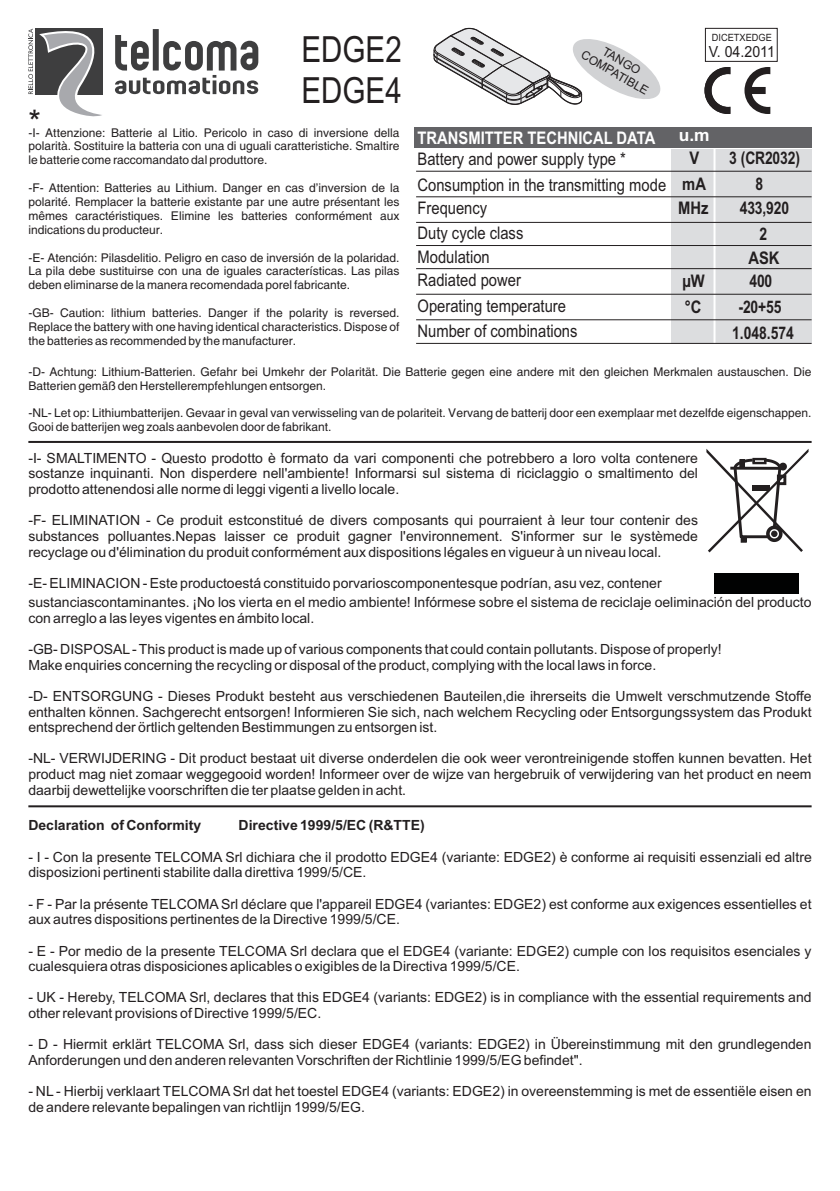
<style>
.page{position:relative;width:840px;height:1191px;background:#fff}
.page>*{position:absolute;margin:0;border:0;box-sizing:border-box;transform-origin:0 0}
.t1{font:36px/40.8px "Arial Narrow";color:#231f20}
.t2{font:32px "Arial";color:#231f20}
.t3{font:17.4px/25.6px "Arial";color:#231f20;scale:.85 1}
.t4{font:700 17.4px/26px "Arial";letter-spacing:-.01em;color:#231f20;text-align:center;scale:.8 1}
.t5{font:700 17.4px "Arial";color:#fff;scale:.85 1}
.t6{font:700 17.4px/26.2px "Arial";letter-spacing:-.01em;color:#231f20;text-align:center;scale:.85 1}
.t7{font:700 17.4px "Arial";color:#fff}
.t8{font:15.4px "Arial";color:#231f20;scale:.92 1}
.t9{font:14px/15.6px "Arial";color:#231f20}
.t10{font:700 14px "Arial";color:#231f20}
.t11{font:12px/13.8px "Helvetica";color:#231f20;text-align:justify}
.t12{font:12px/13.4px "Arial";color:#231f20;text-align:center}
.t13{font:10px "Arial";color:#231f20;scale:.92 1}
</style>
<div class="page">
<svg style="left:28px;top:28px;width:75px;height:89px"></svg>
<svg style="left:115px;top:29px;width:143px;height:65px"></svg>
<div style="left:704px;top:28px;width:73px;height:34px;border:1px solid #231f20"></div>
<div style="left:414px;top:127px;width:397px;height:20px;background:#636366"></div>
<div style="left:671px;top:149px;width:140px;height:194px;background:#dcdddf"></div>
<hr style="left:713px;top:149px;width:2px;height:194px;background:#fff">
<hr style="left:416px;top:343px;width:395px;height:1px;background:#231f20">
<hr style="left:416px;top:319px;width:395px;height:1px;background:#231f20">
<hr style="left:416px;top:294px;width:395px;height:1px;background:#231f20">
<hr style="left:416px;top:268px;width:395px;height:1px;background:#231f20">
<hr style="left:416px;top:245px;width:395px;height:1px;background:#231f20">
<hr style="left:416px;top:222px;width:395px;height:1px;background:#231f20">
<hr style="left:416px;top:196px;width:395px;height:1px;background:#231f20">
<hr style="left:416px;top:171px;width:395px;height:1px;background:#231f20">
<div style="left:714px;top:573px;width:84px;height:21px;background:#010202"></div>
<svg style="left:706px;top:449px;width:102px;height:103px"></svg>
<hr style="left:28px;top:441px;width:783px;height:2px;background:#231f20">
<hr style="left:28px;top:805px;width:783px;height:2px;background:#231f20">
<svg style="left:744px;top:67px;width:26px;height:47px"></svg>
<svg style="left:704px;top:67px;width:26px;height:47px"></svg>
<svg style="left:433px;top:28px;width:228px;height:77px"></svg>
<h2 class="t2" style="left:28px;top:110px;width:14px">*</h2>
<h1 class="t1" style="left:301px;top:33px;width:102px">EDGE2<br>EDGE4</h1>
<p class="t11" style="left:28px;top:127px;width:372px">-I- Attenzione: Batterie al Litio. Pericolo in caso di inversione della polarità. Sostituire la batteria con una di uguali caratteristiche. Smaltire le batterie come raccomandato dal produttore.</p>
<p class="t11" style="left:28px;top:182px;width:372px">-F- Attention: Batteries au Lithium. Danger en cas d’inversion de la polarité. Remplacer la batterie existante par une autre présentant les mêmes caractéristiques. Elimine les batteries conformément aux indications du producteur.</p>
<p class="t11" style="left:28px;top:251px;width:372px">-E- Atención: Pilasdelitio. Peligro en caso de inversión de la polaridad.<br>La pila debe sustituirse con una de iguales características. Las pilas deben eliminarse de la manera recomendada porel fabricante.</p>
<p class="t11" style="left:28px;top:307px;width:372px">-GB- Caution: lithium batteries. Danger if the polarity is reversed.<br>Replace the battery with one having identical characteristics. Dispose of the batteries as recommended by the manufacturer.</p>
<p class="t12" style="left:591px;top:37px;width:77px;rotate:30deg">TANGO<br>COMPATIBLE</p>
<p class="t13" style="left:711px;top:34px;width:67px">DICETXEDGE</p>
<p class="t8" style="left:708px;top:46px;width:73px">V. 04.2011</p>
<p class="t5" style="left:417px;top:131px;width:281px">TRANSMITTER TECHNICAL DATA</p>
<p class="t3" style="left:417px;top:148px;width:294px">Battery and power supply type *<br>Consumption in the transmitting mode</p>
<p class="t3" style="left:417px;top:196px;width:126px">Frequency<br>Duty cycle class</p>
<p class="t3" style="left:417px;top:247px;width:123px;line-height:23.2px">Modulation<br>Radiated power</p>
<p class="t3" style="left:417px;top:294px;width:190px">Operating temperature<br>Number of combinations</p>
<p class="t7" style="left:678px;top:128px;width:32px">u.m</p>
<p class="t6" style="left:682px;top:146px;width:29px">V mA</p>
<p class="t6" style="left:677px;top:196px;width:37px">MHz</p>
<p class="t6" style="left:682px;top:270px;width:28px;text-align:left">µW °C</p>
<p class="t4" style="left:754px;top:147px;width:57px;text-align:left;text-indent:-26px">3 (CR2032)<br>8</p>
<p class="t4" style="left:739px;top:196px;width:63px">433,920<br>2</p>
<p class="t4" style="left:731px;top:270px;width:79px">400 -20+55<br>1.048.574</p>
<p class="t6" style="left:748px;top:246px;width:38px">ASK</p>
<p class="t11" style="left:28px;top:365px;width:784px">-D- Achtung: Lithium-Batterien. Gefahr bei Umkehr der Polarität. Die Batterie gegen eine andere mit den gleichen Merkmalen austauschen. Die<br>Batterien gemäß den Herstellerempfehlungen entsorgen.</p>
<p class="t11" style="left:28px;top:407px;width:784px">-NL- Let op: Lithiumbatterijen. Gevaar in geval van verwisseling van de polariteit. Vervang de batterij door een exemplaar met dezelfde eigenschappen.<br>Gooi de batterijen weg zoals aanbevolen door de fabrikant.</p>
<p class="t9" style="left:28px;top:451px;width:670px;text-align:justify">-I- SMALTIMENTO - Questo prodotto è formato da vari componenti che potrebbero a loro volta contenere sostanze inquinanti. Non disperdere nell'ambiente! Informarsi sul sistema di riciclaggio o smaltimento del prodotto attenendosi alle norme di leggi vigenti a livello locale.</p>
<p class="t9" style="left:28px;top:514px;width:670px;text-align:justify">-F- ELIMINATION - Ce produit estconstitué de divers composants qui pourraient à leur tour contenir des substances polluantes.Nepas laisser ce produit gagner l'environnement. S'informer sur le systèmede recyclage ou d'élimination du produit conformément aux dispositions légales en vigueur à un niveau local.</p>
<p class="t9" style="left:28px;top:576px;width:634px">-E- ELIMINACION - Este productoestá constituido porvarioscomponentesque podrían, asu vez, contener</p>
<p class="t9" style="left:28px;top:595px;width:784px">sustanciascontaminantes. ¡No los vierta en el medio ambiente! Infórmese sobre el sistema de reciclaje oeliminación del producto con arreglo a las leyes vigentes en ámbito local.</p>
<p class="t9" style="left:28px;top:642px;width:694px">-GB- DISPOSAL- This product is made up of various components that could contain pollutants. Dispose of properly!<br>Make enquiries concerning the recycling or disposal of the product, complying with the local laws in force.</p>
<p class="t9" style="left:28px;top:689px;width:784px;text-align:justify">-D- ENTSORGUNG - Dieses Produkt besteht aus verschiedenen Bauteilen,die ihrerseits die Umwelt verschmutzende Stoffe enthalten können. Sachgerecht entsorgen! Informieren Sie sich, nach welchem Recycling oder Entsorgungssystem das Produkt entsprechend der örtlich geltenden Bestimmungen zu entsorgen ist.</p>
<p class="t9" style="left:28px;top:752px;width:784px;text-align:justify">-NL- VERWIJDERING - Dit product bestaat uit diverse onderdelen die ook weer verontreinigende stoffen kunnen bevatten. Het product mag niet zomaar weggegooid worden! Informeer over de wijze van hergebruik of verwijdering van het product en neem daarbij dewettelijke voorschriften die ter plaatse gelden in acht.</p>
<p class="t10" style="left:28px;top:820px;width:174px">Declaration of Conformity</p>
<p class="t10" style="left:238px;top:820px;width:187px">Directive 1999/5/EC (R&amp;TTE)</p>
<p class="t9" style="left:28px;top:850px;width:784px">- I - Con la presente TELCOMA Srl dichiara che il prodotto EDGE4 (variante: EDGE2) è conforme ai requisiti essenziali ed altre disposizioni pertinenti stabilite dalla direttiva 1999/5/CE.</p>
<p class="t9" style="left:28px;top:897px;width:784px">- F - Par la présente TELCOMA Srl déclare que l'appareil EDGE4 (variantes: EDGE2) est conforme aux exigences essentielles et aux autres dispositions pertinentes de la Directive 1999/5/CE.</p>
<p class="t9" style="left:28px;top:944px;width:784px">- E - Por medio de la presente TELCOMA Srl declara que el EDGE4 (variante: EDGE2) cumple con los requisitos esenciales y cualesquiera otras disposiciones aplicables o exigibles de la Directiva 1999/5/CE.</p>
<p class="t9" style="left:28px;top:991px;width:784px">- UK - Hereby, TELCOMA Srl, declares that this EDGE4 (variants: EDGE2) is in compliance with the essential requirements and other relevant provisions of Directive 1999/5/EC.</p>
<p class="t9" style="left:28px;top:1038px;width:784px">- D - Hiermit erklärt TELCOMA Srl, dass sich dieser EDGE4 (variants: EDGE2) in Übereinstimmung mit den grundlegenden<br>Anforderungen und den anderen relevanten Vorschriften der Richtlinie 1999/5/EG befindet".</p>
<p class="t9" style="left:28px;top:1084px;width:784px">- NL - Hierbij verklaart TELCOMASrl dat het toestel EDGE4 (variants: EDGE2) in overeenstemming is met de essentiële eisen en de andere relevante bepalingen van richtlijn 1999/5/EG.</p>
</div>
